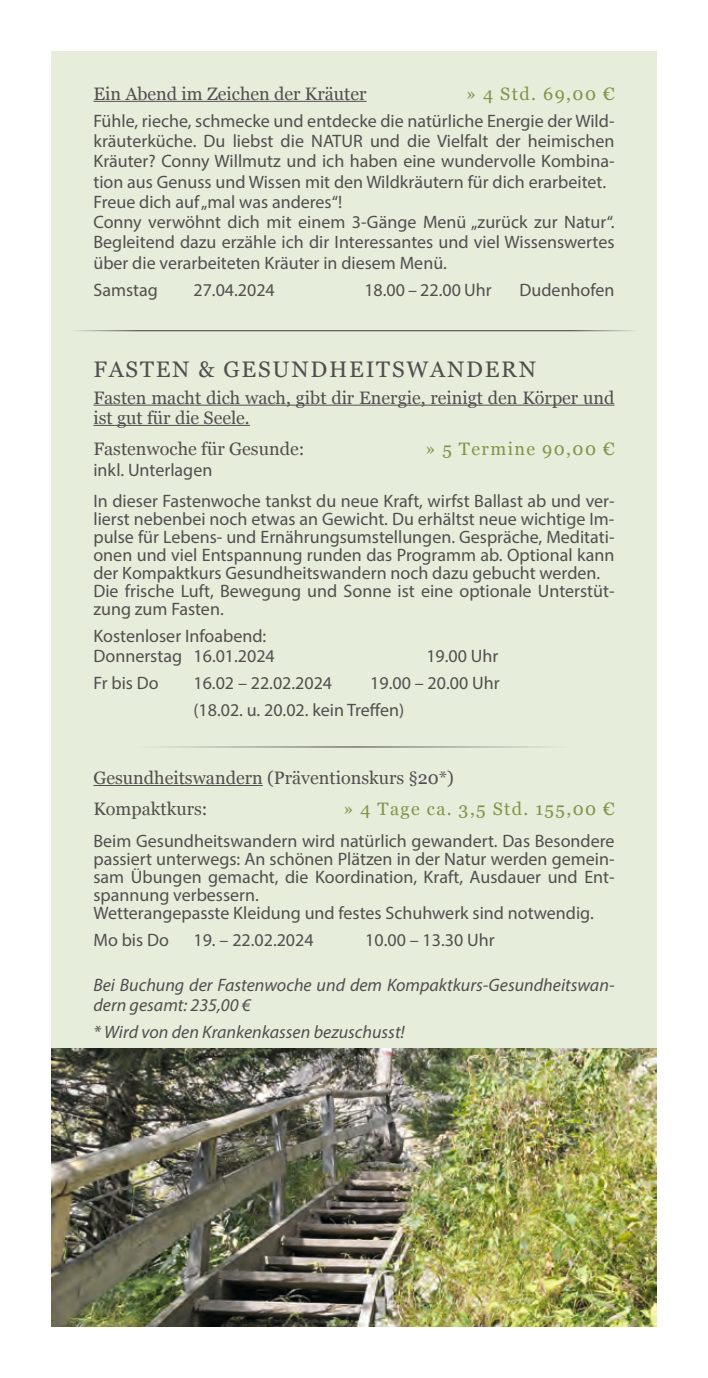
<style>
.page{position:relative;width:708px;height:1378px;background:#fff}
.page>*{position:absolute;margin:0;border:0;box-sizing:border-box;transform-origin:0 0}
.t1{font:22.5px "Georgia";letter-spacing:.08em;color:#504f4f}
.t2{font:18px/18px "Myriad Pro";color:#504f4f}
.t3{font:18px/20.2px "Georgia";color:#504f4f}
.t4{font:italic 18px/20.2px "Myriad Pro";color:#504f4f}
.t5{font:18px "Georgia";letter-spacing:.08em;color:#829448}
</style>
<div class="page">
<div style="left:51px;top:51px;width:606px;height:1276px;background:#e7eddb"></div>
<hr style="left:93px;top:101px;width:274px;height:1px;background:#504f4f">
<hr style="left:93px;top:405px;width:522px;height:1px;background:#504f4f">
<hr style="left:93px;top:425px;width:157px;height:1px;background:#504f4f">
<hr style="left:93px;top:785px;width:170px;height:1px;background:#504f4f">
<hr style="left:137px;top:746px;width:434px;height:1px;background:#504f4f">
<hr style="left:70px;top:330px;width:568px;height:1px;background:#504f4f">
<img style="left:51px;top:1048px;width:606px;height:279px">
<p class="t3" style="left:93px;top:83px;width:275px">Ein Abend im Zeichen der Kräuter</p>
<p class="t5" style="left:466px;top:80px;width:150px">» 4 Std. 69,00 €</p>
<p class="t2" style="left:93px;top:110px;width:523px;line-height:20.2px">Fühle, rieche, schmecke und entdecke die natürliche Energie der Wild&shy;kräuterküche. Du liebst die NATUR und die Vielfalt der heimischen Kräuter? Conny Willmutz und ich haben eine wundervolle Kombina&shy;tion aus Genuss und Wissen mit den Wildkräutern für dich erarbeitet.<br>Freue dich auf „mal was anderes“!<br>Conny verwöhnt dich mit einem 3-Gänge Menü „zurück zur Natur“.<br>Begleitend dazu erzähle ich dir Interessantes und viel Wissenswertes über die verarbeiteten Kräuter in diesem Menü.</p>
<p class="t2" style="left:93px;top:280px;width:66px">Samstag</p>
<p class="t2" style="left:194px;top:280px;width:83px">27.04.2024</p>
<p class="t2" style="left:364px;top:280px;width:129px">18.00 – 22.00 Uhr</p>
<p class="t2" style="left:520px;top:280px;width:97px">Dudenhofen</p>
<p class="t1" style="left:93px;top:352px;width:444px">FASTEN &amp; GESUNDHEITSWANDERN</p>
<p class="t3" style="left:93px;top:386px;width:523px">Fasten macht dich wach, gibt dir Energie, reinigt den Körper und ist gut für die Seele.</p>
<p class="t3" style="left:93px;top:438px;width:212px">Fastenwoche für Gesunde:</p>
<p class="t5" style="left:425px;top:436px;width:191px">» 5 Termine 90,00 €</p>
<p class="t2" style="left:93px;top:453px;width:523px;line-height:31.5px">inkl. Unterlagen<br>In dieser Fastenwoche tankst du neue Kraft, wirfst Ballast ab und ver-</p>
<p class="t2" style="left:93px;top:510px;width:523px">lierst nebenbei noch etwas an Gewicht. Du erhältst neue wichtige Im&shy;pulse für Lebens- und Ernährungsumstellungen. Gespräche, Meditati&shy;onen und viel Entspannung runden das Programm ab. Optional kann der Kompaktkurs Gesundheitswandern noch dazu gebucht werden.<br>Die frische Luft, Bewegung und Sonne ist eine optionale Unterstüt&shy;zung zum Fasten.</p>
<p class="t2" style="left:93px;top:626px;width:183px;line-height:20.2px">Kostenloser Infoabend:<br>Donnerstag 16.01.2024</p>
<p class="t2" style="left:426px;top:647px;width:73px">19.00 Uhr</p>
<p class="t2" style="left:93px;top:674px;width:67px">Fr bis Do</p>
<p class="t2" style="left:194px;top:674px;width:140px">16.02 – 22.02.2024</p>
<p class="t2" style="left:194px;top:669px;width:308px;line-height:27px;text-indent:177px">19.00 – 20.00 Uhr (18.02. u. 20.02. kein Treffen)</p>
<p class="t3" style="left:93px;top:761px;width:362px;line-height:31.5px">Gesundheitswandern (Präventionskurs §20*)<br>Kompaktkurs:</p>
<p class="t5" style="left:343px;top:796px;width:273px">» 4 Tage ca. 3,5 Std. 155,00 €</p>
<p class="t2" style="left:93px;top:831px;width:523px">Beim Gesundheitswandern wird natürlich gewandert. Das Besondere passiert unterwegs: An schönen Plätzen in der Natur werden gemein&shy;sam Übungen gemacht, die Koordination, Kraft, Ausdauer und Ent&shy;spannung verbessern.<br>Wetterangepasste Kleidung und festes Schuhwerk sind notwendig.</p>
<p class="t2" style="left:93px;top:930px;width:77px">Mo bis Do</p>
<p class="t2" style="left:194px;top:930px;width:122px">19. – 22.02.2024</p>
<p class="t2" style="left:365px;top:930px;width:131px">10.00 – 13.30 Uhr</p>
<p class="t4" style="left:93px;top:974px;width:523px">Bei Buchung der Fastenwoche und dem Kompaktkurs-Gesundheitswan&shy;dern gesamt: 235,00 €</p>
<p class="t4" style="left:93px;top:1022px;width:313px">* Wird von den Krankenkassen bezuschusst!</p>
</div>
